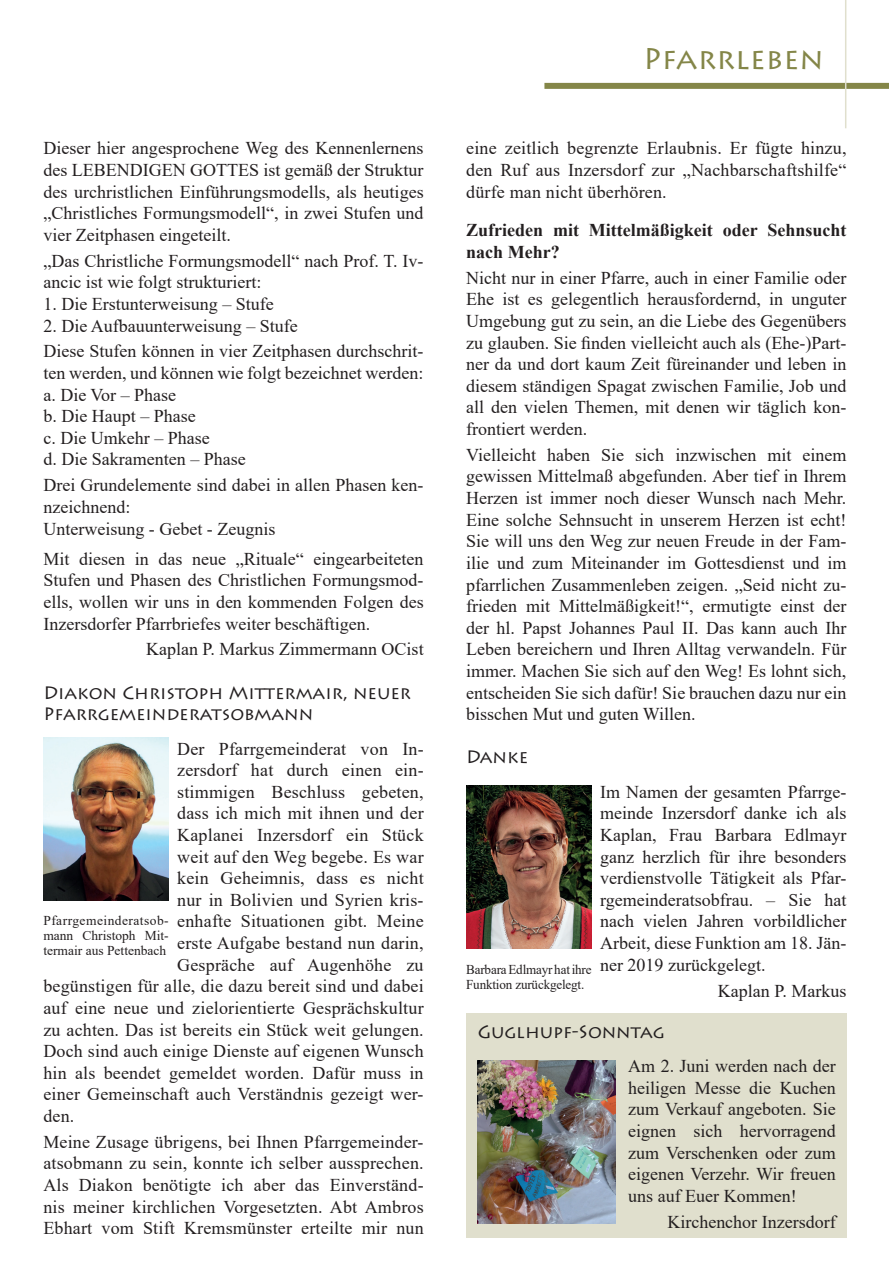
<style>
.page{position:relative;width:889px;height:1272px;background:#fff}
.page>*{position:absolute;margin:0;border:0;box-sizing:border-box;transform-origin:0 0}
.t1{font:30px "Lithos Pro";letter-spacing:.005em;color:#848648}
.t2{font:18px/21.6px "Times New Roman";color:#231f20;text-align:justify}
.t3{font:18px/21.6px "Lithos Pro";color:#231f20}
.t4{font:700 18px/21.6px "Times New Roman";color:#231f20}
.t5{font:13.5px/15px "Times New Roman";color:#231f20;text-align:justify}
</style>
<div class="page">
<div style="left:544px;top:83px;width:345px;height:6px;background:#848648"></div>
<hr style="left:845px;top:0;width:1px;height:128px;background:#e0dfcd">
<img style="left:43px;top:738px;width:126px;height:162px">
<div style="left:466px;top:1013px;width:380px;height:224px;background:#e0dfcd"></div>
<img style="left:478px;top:1060px;width:137px;height:163px">
<img style="left:466px;top:785px;width:125px;height:163px">
<p class="t2" style="left:43px;top:137px;width:382px">Dieser hier angesprochene Weg des Kennenlernens des LEBENDIGEN GOTTES ist gemäß der Struktur des urchristlichen Einführungsmodells, als heutiges „Christliches Formungsmodell“, in zwei Stufen und vier Zeitphasen eingeteilt.</p>
<p class="t2" style="left:43px;top:249px;width:382px">„Das Christliche Formungsmodell“ nach Prof. T. Iv&shy;ancic ist wie folgt strukturiert:</p>
<p class="t2" style="left:43px;top:292px;width:232px">1. Die Erstunterweisung – Stufe</p>
<p class="t2" style="left:43px;top:312px;width:382px;line-height:25.8px">2. Die Aufbauunterweisung – Stufe<br>Diese Stufen können in vier Zeitphasen durchschrit-</p>
<p class="t2" style="left:43px;top:361px;width:382px;text-align:left">ten werden, und können wie folgt bezeichnet werden: a. Die Vor – Phase<br>b. Die Haupt – Phase<br>c. Die Umkehr – Phase<br>d. Die Sakramenten – Phase</p>
<p class="t2" style="left:43px;top:474px;width:382px;text-align:left">Drei Grundelemente sind dabei in allen Phasen ken&shy;nzeichnend:<br>Unterweisung - Gebet - Zeugnis</p>
<p class="t2" style="left:43px;top:547px;width:382px">Mit diesen in das neue „Rituale“ eingearbeiteten Stufen und Phasen des Christlichen Formungsmod&shy;ells, wollen wir uns in den kommenden Folgen des Inzersdorfer Pfarrbriefes weiter beschäftigen.</p>
<p class="t2" style="left:146px;top:638px;width:279px">Kaplan P. Markus Zimmermann OCist</p>
<p class="t3" style="left:43px;top:681px;width:369px">Diakon Christoph Mittermair, neuer<br>Pfarrgemeinderatsobmann</p>
<p class="t2" style="left:177px;top:737px;width:248px">Der Pfarrgemeinderat von In-</p>
<p class="t2" style="left:177px;top:758px;width:248px">zersdorf hat durch einen ein-</p>
<p class="t2" style="left:177px;top:780px;width:248px">stimmigen Beschluss gebeten,</p>
<p class="t2" style="left:177px;top:802px;width:248px">dass ich mich mit ihnen und der</p>
<p class="t2" style="left:177px;top:823px;width:248px">Kaplanei Inzersdorf ein Stück</p>
<p class="t2" style="left:177px;top:845px;width:248px">weit auf den Weg begebe. Es war</p>
<p class="t2" style="left:177px;top:866px;width:248px">kein Geheimnis, dass es nicht</p>
<p class="t2" style="left:177px;top:888px;width:248px">nur in Bolivien und Syrien kris-</p>
<p class="t2" style="left:177px;top:910px;width:248px">enhafte Situationen gibt. Meine</p>
<p class="t2" style="left:177px;top:931px;width:248px">erste Aufgabe bestand nun darin,</p>
<p class="t2" style="left:177px;top:953px;width:248px">Gespräche auf Augenhöhe zu</p>
<p class="t2" style="left:43px;top:974px;width:382px">begünstigen für alle, die dazu bereit sind und dabei</p>
<p class="t2" style="left:43px;top:996px;width:382px">auf eine neue und zielorientierte Gesprächskultur</p>
<p class="t2" style="left:43px;top:1018px;width:382px">zu achten. Das ist bereits ein Stück weit gelungen.</p>
<p class="t2" style="left:43px;top:1039px;width:382px">Doch sind auch einige Dienste auf eigenen Wunsch</p>
<p class="t2" style="left:43px;top:1061px;width:382px">hin als beendet gemeldet worden. Dafür muss in</p>
<p class="t2" style="left:43px;top:1082px;width:382px">einer Gemeinschaft auch Verständnis gezeigt wer-</p>
<p class="t2" style="left:43px;top:1104px;width:33px">den.</p>
<p class="t2" style="left:43px;top:1130px;width:382px">Meine Zusage übrigens, bei Ihnen Pfarrgemeinder&shy;atsobmann zu sein, konnte ich selber aussprechen.<br>Als Diakon benötigte ich aber das Einverständ&shy;nis meiner kirchlichen Vorgesetzten. Abt Ambros Ebhart vom Stift Kremsmünster erteilte mir nun</p>
<p class="t5" style="left:43px;top:912px;width:127px">Pfarrgemeinderatsob&shy;mann Christoph Mit&shy;termair aus Pettenbach</p>
<h1 class="t1" style="left:643px;top:41px;width:182px">Pfarrleben</h1>
<p class="t2" style="left:466px;top:137px;width:382px">eine zeitlich begrenzte Erlaubnis. Er fügte hinzu, den Ruf aus Inzersdorf zur „Nachbarschaftshilfe“ dürfe man nicht überhören.</p>
<p class="t4" style="left:466px;top:219px;width:382px">Zufrieden mit Mittelmäßigkeit oder Sehnsucht nach Mehr?</p>
<p class="t2" style="left:466px;top:266px;width:382px">Nicht nur in einer Pfarre, auch in einer Familie oder Ehe ist es gelegentlich herausfordernd, in unguter Umgebung gut zu sein, an die Liebe des Gegenübers zu glauben. Sie finden vielleicht auch als (Ehe-)Part&shy;ner da und dort kaum Zeit füreinander und leben in diesem ständigen Spagat zwischen Familie, Job und all den vielen Themen, mit denen wir täglich kon&shy;frontiert werden.</p>
<p class="t2" style="left:466px;top:443px;width:382px">Vielleicht haben Sie sich inzwischen mit einem gewissen Mittelmaß abgefunden. Aber tief in Ihrem Herzen ist immer noch dieser Wunsch nach Mehr.<br>Eine solche Sehnsucht in unserem Herzen ist echt!<br>Sie will uns den Weg zur neuen Freude in der Fam&shy;ilie und zum Miteinander im Gottesdienst und im pfarrlichen Zusammenleben zeigen. „Seid nicht zu&shy;frieden mit Mittelmäßigkeit!“, ermutigte einst der der hl. Papst Johannes Paul II. Das kann auch Ihr Leben bereichern und Ihren Alltag verwandeln. Für immer. Machen Sie sich auf den Weg! Es lohnt sich, entscheiden Sie sich dafür! Sie brauchen dazu nur ein bisschen Mut und guten Willen.</p>
<p class="t3" style="left:466px;top:746px;width:64px">Danke</p>
<p class="t2" style="left:600px;top:780px;width:248px">Im Namen der gesamten Pfarrge&shy;meinde Inzersdorf danke ich als Kaplan, Frau Barbara Edlmayr ganz herzlich für ihre besonders verdienstvolle Tätigkeit als Pfar&shy;rgemeinderatsobfrau. – Sie hat nach vielen Jahren vorbildlicher Arbeit, diese Funktion am 18. Jän&shy;ner 2019 zurückgelegt.</p>
<p class="t2" style="left:718px;top:979px;width:130px">Kaplan P. Markus</p>
<p class="t5" style="left:466px;top:961px;width:127px">Barbara Edlmayr hat ihre<br>Funktion zurückgelegt.</p>
<p class="t3" style="left:478px;top:1021px;width:188px">Guglhupf-Sonntag</p>
<p class="t2" style="left:628px;top:1054px;width:209px">Am 2. Juni werden nach der heiligen Messe die Kuchen zum Verkauf angeboten. Sie eignen sich hervorragend zum Verschenken oder zum eigenen Verzehr. Wir freuen uns auf Euer Kommen!</p>
<p class="t2" style="left:667px;top:1210px;width:170px">Kirchenchor Inzersdorf</p>
</div>
